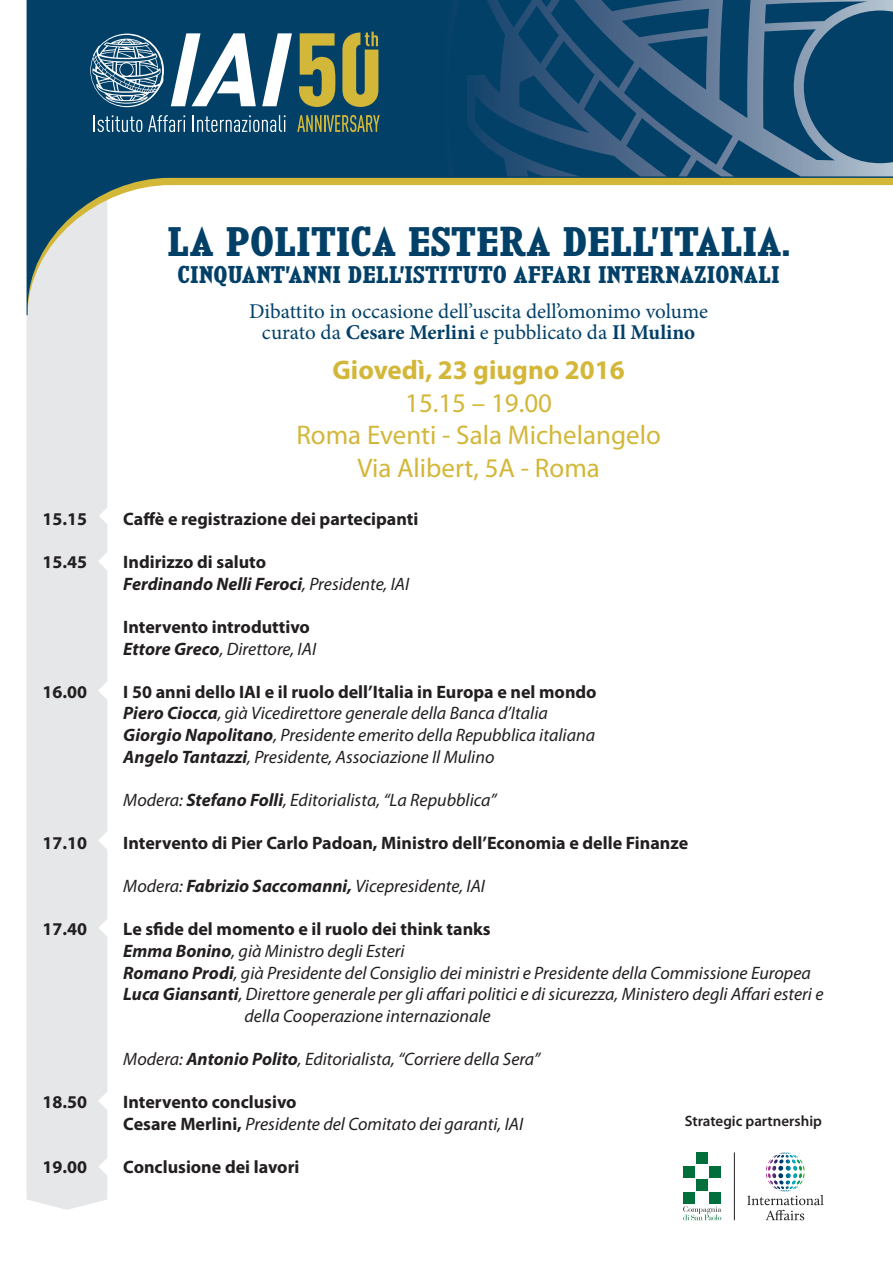
<style>
.page{position:relative;width:893px;height:1263px;background:#fff}
.page>*{position:absolute;margin:0;border:0;box-sizing:border-box;transform-origin:0 0}
.t1{font:700 36px "Kingsbridge Rg";color:#024068}
.t2{font:27px "Myriad Pro";color:#d3b739}
.t3{font:700 27px "Myriad Pro";color:#d3b739}
.t4{font:21px "Minion Pro";letter-spacing:-.005em;color:#024068}
.t5{font:700 21px "Kingsbridge Rg";color:#024068}
.t6{font:italic 18px "Myriad Pro";color:#231f20}
.t7{font:700 18px "Myriad Pro";color:#231f20}
.t8{font:italic 700 18px "Myriad Pro";color:#231f20}
.t9{font:600 15px "Myriad Pro";color:#231f20}
.s1{font-weight:700}
.s2{font-weight:400}
.s3{font-weight:700;font-style:normal}
</style>
<div class="page">
<div style="left:27px;top:315px;width:80px;height:895px;background:#e6e7e9"></div>
<svg style="left:98px;top:681px;width:9px;height:18px"></svg>
<svg style="left:98px;top:552px;width:9px;height:18px"></svg>
<svg style="left:98px;top:831px;width:9px;height:18px"></svg>
<svg style="left:98px;top:919px;width:9px;height:18px"></svg>
<svg style="left:27px;top:0;width:866px;height:315px"></svg>
<svg style="left:441px;top:0;width:452px;height:176px;background:#1f5176"></svg>
<svg style="left:90px;top:34px;width:74px;height:73px;background:#517b97"></svg>
<svg style="left:299px;top:33px;width:37px;height:74px;background:#8c8e48"></svg>
<svg style="left:94px;top:115px;width:48px;height:17px"></svg>
<svg style="left:148px;top:115px;width:37px;height:17px"></svg>
<svg style="left:193px;top:115px;width:92px;height:17px;background:#416f8d"></svg>
<svg style="left:297px;top:115px;width:83px;height:17px"></svg>
<svg style="left:262px;top:33px;width:30px;height:73px"></svg>
<svg style="left:342px;top:32px;width:36px;height:75px;background:#929247"></svg>
<svg style="left:171px;top:33px;width:85px;height:73px"></svg>
<svg style="left:683px;top:1206px;width:38px;height:14px"></svg>
<div style="left:696px;top:1179px;width:12px;height:12px;background:#006f3c"></div>
<div style="left:696px;top:1152px;width:12px;height:12px;background:#006f3c"></div>
<div style="left:683px;top:1166px;width:12px;height:12px;background:#006f3c"></div>
<div style="left:683px;top:1192px;width:12px;height:12px;background:#006f3c"></div>
<div style="left:709px;top:1166px;width:12px;height:12px;background:#006f3c"></div>
<div style="left:709px;top:1192px;width:12px;height:12px;background:#006f3c"></div>
<hr style="left:734px;top:1152px;width:1px;height:68px;background:#231f20">
<svg style="left:747px;top:1195px;width:76px;height:25px"></svg>
<svg style="left:777px;top:1152px;width:14px;height:6px"></svg>
<svg style="left:99px;top:507px;width:8px;height:18px"></svg>
<svg style="left:98px;top:1092px;width:9px;height:18px"></svg>
<svg style="left:98px;top:1158px;width:9px;height:18px"></svg>
<p class="t1" style="left:167px;top:220px;width:624px">LA POLITICA ESTERA DELL’ITALIA.</p>
<p class="t5" style="left:178px;top:262px;width:604px">CINQUANT’ANNI DELL’ISTITUTO AFFARI INTERNAZIONALI</p>
<p class="t4" style="left:249px;top:297px;width:460px">Dibattito in occasione dell’uscita dell’omonimo volume</p>
<p class="t4" style="left:262px;top:318px;width:435px">curato da <span class="s1">Cesare Merlini</span> e pubblicato da <span class="s1">Il Mulino</span></p>
<p class="t3" style="left:332px;top:353px;width:294px">Giovedì, 23 giugno 2016</p>
<p class="t2" style="left:405px;top:386px;width:148px">15.15 – 19.00</p>
<p class="t2" style="left:296px;top:419px;width:366px">Roma Eventi - Sala Michelangelo</p>
<p class="t2" style="left:357px;top:451px;width:244px">Via Alibert, 5A - Roma</p>
<p class="t7" style="left:43px;top:507px;width:46px">15.15</p>
<p class="t7" style="left:123px;top:507px;width:297px">Caffè e registrazione dei partecipanti</p>
<p class="t7" style="left:43px;top:550px;width:46px">15.45</p>
<p class="t7" style="left:123px;top:550px;width:144px">Indirizzo di saluto</p>
<p class="t8" style="left:123px;top:572px;width:287px">Ferdinando Nelli Feroci<span class="s2">, Presidente, IAI</span></p>
<p class="t7" style="left:123px;top:615px;width:188px">Intervento introduttivo</p>
<p class="t6" style="left:123px;top:637px;width:194px"><span class="s1">Ettore Greco</span>, Direttore, IAI</p>
<p class="t7" style="left:43px;top:680px;width:46px">16.00</p>
<p class="t7" style="left:123px;top:680px;width:475px">I 50 anni dello IAI e il ruolo dell’Italia in Europa e nel mondo</p>
<p class="t6" style="left:123px;top:702px;width:426px"><span class="s1">Piero Ciocca</span>, già Vicedirettore generale della Banca d’Italia</p>
<p class="t6" style="left:123px;top:724px;width:473px"><span class="s1">Giorgio Napolitano</span>, Presidente emerito della Repubblica italiana</p>
<p class="t6" style="left:123px;top:745px;width:373px"><span class="s1">Angelo Tantazzi</span>, Presidente, Associazione Il Mulino</p>
<p class="t6" style="left:123px;top:789px;width:375px">Modera: <span class="s1">Stefano Folli</span>, Editorialista, “La Repubblica”</p>
<p class="t7" style="left:43px;top:831px;width:46px">17.10</p>
<p class="t7" style="left:123px;top:831px;width:566px">Intervento di Pier Carlo Padoan, Ministro dell’Economia e delle Finanze</p>
<p class="t6" style="left:123px;top:875px;width:363px">Modera: <span class="s1">Fabrizio Saccomanni,</span> Vicepresidente, IAI</p>
<p class="t7" style="left:43px;top:918px;width:46px">17.40</p>
<p class="t7" style="left:123px;top:918px;width:369px">Le sfide del momento e il ruolo dei think tanks</p>
<p class="t6" style="left:123px;top:940px;width:283px"><span class="s1">Emma Bonino</span>, già Ministro degli Esteri</p>
<p class="t6" style="left:123px;top:961px;width:689px"><span class="s1">Romano Prodi</span>, già Presidente del Consiglio dei ministri e Presidente della Commissione Europea</p>
<p class="t6" style="left:123px;top:983px;width:702px"><span class="s1">Luca Giansanti</span>, Direttore generale per gli affari politici e di sicurezza, Ministero degli Affari esteri e</p>
<p class="t6" style="left:245px;top:1005px;width:248px">della Cooperazione internazionale</p>
<p class="t6" style="left:123px;top:1048px;width:418px">Modera: <span class="s1">Antonio Polito</span>, Editorialista, “Corriere della Sera”</p>
<p class="t7" style="left:43px;top:1090px;width:46px">18.50</p>
<p class="t7" style="left:123px;top:1090px;width:175px">Intervento conclusivo</p>
<p class="t6" style="left:123px;top:1113px;width:401px"><span class="s3">Cesare Merlini,</span> Presidente del Comitato dei garanti, IAI</p>
<p class="t7" style="left:43px;top:1155px;width:46px">19.00</p>
<p class="t7" style="left:123px;top:1155px;width:178px">Conclusione dei lavori</p>
<p class="t9" style="left:685px;top:1111px;width:139px">Strategic partnership</p>
</div>
